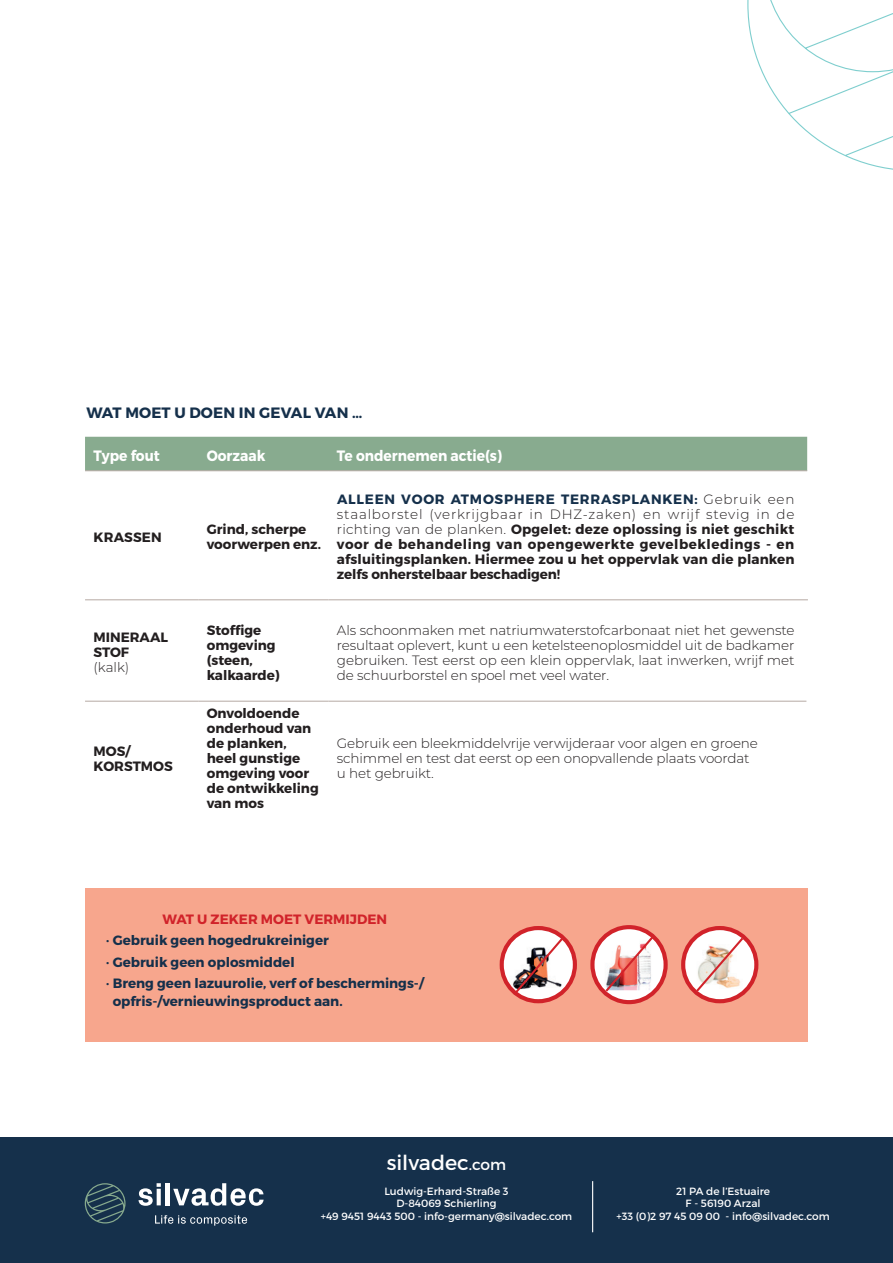
<style>
.page{position:relative;width:893px;height:1263px;background:#fff}
.page>*{position:absolute;margin:0;border:0;box-sizing:border-box;transform-origin:0 0}
.t1{font:20.7px "Montserrat";color:#fff}
.t2{font:700 15px "Montserrat";color:#fff;scale:.92 1}
.t3{font:700 15px "Montserrat";letter-spacing:.01em;color:#15304b}
.t4{font:700 13.5px/15px "Montserrat";color:#231f20}
.t5{font:300 13.5px/15px "Montserrat";letter-spacing:-.01em;color:#231f20;text-align:justify}
.t6{font:700 13.5px/21.5px "Montserrat";color:#15304b}
.t7{font:700 13.5px "Montserrat";color:#d1232a}
.t8{font:10.5px/12.6px "Montserrat";color:#fff;text-align:center}
.s1{color:#15304b}
.s2{font-weight:300}
.s3{font-size:15.45px}
</style>
<div class="page">
<div style="left:85px;top:888px;width:723px;height:153px;background:#f7a68d"></div>
<svg style="left:683px;top:928px;width:73px;height:73px"></svg>
<img style="left:685px;top:944px;width:67px;height:45px">
<div style="left:681px;top:926px;width:77px;height:77px;border:4px solid #d1232a;border-radius:50%"></div>
<svg style="left:694px;top:935px;width:51px;height:59px;background:#f0dcd6"></svg>
<svg style="left:502px;top:928px;width:73px;height:73px"></svg>
<img style="left:509px;top:947px;width:57px;height:42px">
<div style="left:500px;top:926px;width:77px;height:77px;border:4px solid #d1232a;border-radius:50%"></div>
<svg style="left:513px;top:936px;width:52px;height:60px;background:#ceb8b6"></svg>
<svg style="left:592px;top:927px;width:74px;height:75px"></svg>
<img style="left:599px;top:940px;width:60px;height:50px">
<div style="left:590px;top:925px;width:78px;height:79px;border:4px solid #d1232a;border-radius:50%"></div>
<svg style="left:603px;top:934px;width:52px;height:60px;background:#e9c3c3"></svg>
<div style="left:0;top:1137px;width:893px;height:126px;background:#15304b"></div>
<div style="left:85px;top:437px;width:722px;height:33px;background:#88ab8f"></div>
<hr style="left:85px;top:599px;width:113px;height:1px;background:#b5a9a3">
<hr style="left:198px;top:599px;width:130px;height:1px;background:#b5a9a3">
<hr style="left:328px;top:599px;width:480px;height:1px;background:#b5a9a3">
<hr style="left:85px;top:701px;width:113px;height:1px;background:#b5a9a3">
<hr style="left:198px;top:701px;width:130px;height:1px;background:#b5a9a3">
<hr style="left:328px;top:701px;width:478px;height:1px;background:#b5a9a3">
<hr style="left:85px;top:470px;width:113px;height:1px;background:#b5a9a3">
<hr style="left:198px;top:470px;width:130px;height:1px;background:#b5a9a3">
<hr style="left:328px;top:470px;width:479px;height:1px;background:#b5a9a3">
<svg style="left:85px;top:1183px;width:41px;height:40px"></svg>
<svg style="left:155px;top:1215px;width:92px;height:11px"></svg>
<svg style="left:139px;top:1183px;width:22px;height:23px"></svg>
<svg style="left:157px;top:1189px;width:4px;height:16px"></svg>
<hr style="left:166px;top:1183px;width:4px;height:22px;background:#fff">
<svg style="left:173px;top:1183px;width:91px;height:23px"></svg>
<hr style="left:592px;top:1181px;width:1px;height:51px;background:#fff">
<svg style="left:747px;top:0;width:146px;height:170px"></svg>
<p class="t3" style="left:86px;top:404px;width:277px">WAT MOET U DOEN IN GEVAL VAN …</p>
<p class="t2" style="left:94px;top:446px;width:74px">Type fout</p>
<p class="t2" style="left:207px;top:446px;width:65px">Oorzaak</p>
<p class="t2" style="left:337px;top:446px;width:181px">Te ondernemen actie(s)</p>
<p class="t4" style="left:94px;top:530px;width:70px">KRASSEN</p>
<p class="t4" style="left:207px;top:522px;width:116px">Grind, scherpe voorwerpen enz.</p>
<p class="t4" style="left:337px;top:492px;width:459px;text-align:justify"><span class="s1">ALLEEN VOOR ATMOSPHERE TERRASPLANKEN:</span> <span class="s2">Gebruik een staalborstel (verkrijgbaar in DHZ-zaken) en wrijf stevig in de richting van de planken.</span> Opgelet: deze oplossing is niet geschikt voor de behandeling van opengewerkte gevelbekledings - en afsluitingsplanken. Hiermee zou u het oppervlak van die planken zelfs onherstelbaar beschadigen!</p>
<p class="t4" style="left:94px;top:630px;width:76px">MINERAAL<br>STOF</p>
<p class="t5" style="left:94px;top:659px;width:37px">(kalk)</p>
<p class="t4" style="left:94px;top:744px;width:81px">MOS/<br>KORSTMOS</p>
<p class="t4" style="left:207px;top:622px;width:75px">Stoffige omgeving (steen, kalkaarde)</p>
<p class="t5" style="left:337px;top:622px;width:459px">Als schoonmaken met natriumwaterstofcarbonaat niet het gewenste resultaat oplevert, kunt u een ketelsteenoplosmiddel uit de badkamer gebruiken. Test eerst op een klein oppervlak, laat inwerken, wrijf met de schuurborstel en spoel met veel water.</p>
<p class="t4" style="left:207px;top:706px;width:114px">Onvoldoende onderhoud van de planken, heel gunstige omgeving voor de ontwikkeling van mos</p>
<p class="t5" style="left:337px;top:736px;width:422px;text-align:left">Gebruik een bleekmiddelvrije verwijderaar voor algen en groene schimmel en test dat eerst op een onopvallende plaats voordat u het gebruikt.</p>
<p class="t7" style="left:163px;top:911px;width:226px">WAT U ZEKER MOET VERMIJDEN</p>
<p class="t6" style="left:106px;top:930px;width:319px">· Gebruik geen hogedrukreiniger<br>· Gebruik geen oplosmiddel<br>· Breng geen lazuurolie, verf of beschermings-/</p>
<p class="t6" style="left:113px;top:990px;width:231px">opfris-/vernieuwingsproduct aan.</p>
<h1 class="t1" style="left:387px;top:1150px;width:121px">silvadec<span class="s3">.com</span></h1>
<p class="t8" style="left:321px;top:1184px;width:253px">Ludwig-Erhard-Straße 3<br>D-84069 Schierling<br>+49 9451 9443 500 - info-germany@silvadec.com</p>
<p class="t8" style="left:617px;top:1184px;width:215px">21 PA de l’Estuaire<br>F - 56190 Arzal<br>+33 (0)2 97 45 09 00 - info@silvadec.com</p>
</div>
